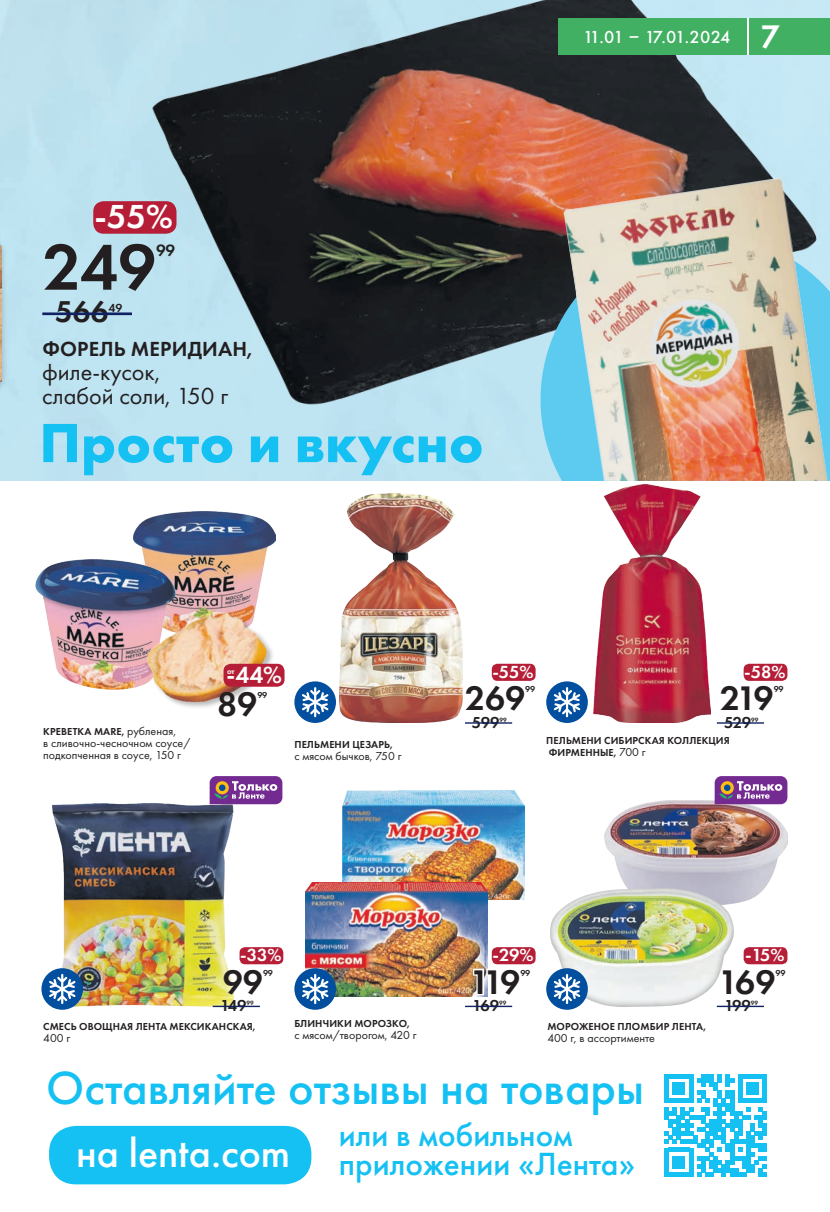
<style>
.page{position:relative;width:830px;height:1212px;background:#fff}
.page>*{position:absolute;margin:0;border:0;box-sizing:border-box;transform-origin:0 0}
.BIG_PRICE_21{font:600 67.2px "Futura PT";color:#231f20}
.t1{font:700 57.3px "Futura PT";color:#15c0f2}
.t2{font:500 48.3px "Futura PT";color:#15c0f2}
.t3{font:500 41.85px "Futura PT";color:#fff}
.BIG_PRICE_21-2{font:600 35.4px "Futura PT";letter-spacing:-.045em;color:#231f20}
.XX__21{font:600 34.5px "Futura PT";color:#fff}
.t4{font:600 33.9px "Futura PT";color:#fff}
.t5{font:500 33.3px "Futura PT";color:#15c0f2}
.OLD_PRICE_2021_20mm{font:600 31.2px "Futura PT";color:#231f20}
.XX__21-2{font:600 24.3px "Futura PT";color:#fff}
.DESCRIPTION{font:24.15px "Futura PT";color:#231f20}
.t6{font:600 21.15px "Futura PT";letter-spacing:.01em;color:#231f20}
.XX__21-3{font:600 18.15px "Futura PT";color:#fff}
.t7{font:500 18.15px "Futura PT";letter-spacing:-.065em;color:#fff}
.BIG_PRICE_21-3{font:600 16.95px "Futura PT";color:#231f20}
.OLD_PRICE_2021_20mm-2{font:600 16.5px "Futura PT";letter-spacing:-.025em;color:#231f20}
.OLD_PRICE_2021_20mm-3{font:600 12.15px "Futura PT";color:#231f20}
.DESCRIPTION-2{font:12px/12px "Futura PT";color:#231f20}
.t8{font:600 10.5px "Futura PT";letter-spacing:.01em;color:#231f20}
.BIG_PRICE_21-4{font:600 9px "Futura PT";letter-spacing:-.03em;color:#231f20}
.t9{font:600 8.1px "Futura PT";color:#fff}
.OLD_PRICE_2021_20mm-4{font:600 6.45px "Futura PT";color:#231f20}
.s1{font-weight:400;font-size:12px}
</style>
<div class="page">
<div style="left:743px;top:664px;width:44px;height:17px;background:#b61e37;border-radius:6px"></div>
<hr style="left:716px;top:722px;width:47px;height:2px;background:#102261">
<div style="left:491px;top:664px;width:44px;height:17px;background:#b61e37;border-radius:6px"></div>
<hr style="left:465px;top:722px;width:47px;height:2px;background:#102261">
<img style="left:134px;top:511px;width:141px;height:71px">
<img style="left:36px;top:560px;width:141px;height:130px">
<img style="left:339px;top:493px;width:123px;height:230px">
<img style="left:593px;top:484px;width:117px;height:239px">
<img style="left:52px;top:804px;width:181px;height:204px">
<img style="left:342px;top:790px;width:182px;height:110px">
<img style="left:305px;top:882px;width:182px;height:115px">
<img style="left:604px;top:800px;width:183px;height:101px">
<div style="left:536px;top:876px;width:209px;height:144px;background:#231f20;opacity:.45"></div>
<div style="left:546px;top:681px;width:41px;height:42px;background:#014f9e;border-radius:50%"></div>
<svg style="left:553px;top:687px;width:27px;height:30px"></svg>
<div style="left:294px;top:681px;width:42px;height:42px;background:#014f9e;border-radius:50%"></div>
<svg style="left:302px;top:687px;width:26px;height:30px"></svg>
<div style="left:41px;top:968px;width:42px;height:42px;background:#014f9e;border-radius:50%"></div>
<svg style="left:49px;top:974px;width:27px;height:30px"></svg>
<div style="left:294px;top:968px;width:42px;height:42px;background:#014f9e;border-radius:50%"></div>
<svg style="left:302px;top:974px;width:26px;height:30px"></svg>
<div style="left:546px;top:968px;width:41px;height:42px;background:#014f9e;border-radius:50%"></div>
<svg style="left:553px;top:974px;width:27px;height:30px"></svg>
<div style="left:239px;top:947px;width:44px;height:17px;background:#b61e37;border-radius:6px"></div>
<hr style="left:213px;top:1006px;width:47px;height:1px;background:#102261">
<div style="left:743px;top:947px;width:44px;height:17px;background:#b61e37;border-radius:6px"></div>
<hr style="left:716px;top:1006px;width:47px;height:1px;background:#102261">
<div style="left:491px;top:947px;width:44px;height:17px;background:#b61e37;border-radius:6px"></div>
<svg style="left:471px;top:966px;width:17px;height:31px"></svg>
<hr style="left:465px;top:1006px;width:47px;height:1px;background:#102261">
<svg style="left:209px;top:776px;width:73px;height:28px;background:#8d569b"></svg>
<svg style="left:714px;top:776px;width:73px;height:28px;background:#8d569b"></svg>
<img style="left:122px;top:0;width:707px;height:447px">
<svg style="left:536px;top:231px;width:293px;height:250px;background:#5a8d9f"></svg>
<img style="left:574px;top:232px;width:255px;height:249px">
<img style="left:562px;top:175px;width:262px;height:298px">
<div style="left:558px;top:18px;width:271px;height:37px;background:#41b063"></div>
<hr style="left:747px;top:18px;width:1px;height:37px;background:#fff">
<div style="left:49px;top:1126px;width:262px;height:58px;background:#15c0f2;border-radius:27px"></div>
<svg style="left:664px;top:1074px;width:102px;height:102px"></svg>
<div style="left:93px;top:201px;width:83px;height:33px;background:#b61e37;border-radius:10px"></div>
<hr style="left:42px;top:312px;width:90px;height:3px;background:#102261">
<img style="left:126px;top:582px;width:159px;height:126px">
<div style="left:223px;top:664px;width:61px;height:23px;background:#b61e37;border-radius:7px"></div>
<div style="left:0;top:201px;width:8px;height:290px;background:#231f20;opacity:.4"></div>
<img style="left:0;top:194px;width:1px;height:295px">
<p class="XX__21" style="left:94px;top:195px;width:80px">-55%</p>
<p class="BIG_PRICE_21" style="left:43px;top:225px;width:115px">249</p>
<p class="BIG_PRICE_21-3" style="left:156px;top:239px;width:20px">99</p>
<p class="OLD_PRICE_2021_20mm" style="left:55px;top:292px;width:55px">566</p>
<p class="OLD_PRICE_2021_20mm-3" style="left:108px;top:300px;width:15px">49</p>
<p class="t6" style="left:42px;top:336px;width:212px">ФОРЕЛЬ МЕРИДИАН,</p>
<p class="DESCRIPTION" style="left:42px;top:358px;width:120px">филе-кусок,</p>
<p class="DESCRIPTION" style="left:42px;top:382px;width:187px">слабой соли, 150 г</p>
<p class="t1" style="left:39px;top:406px;width:445px">Просто и вкусно</p>
<p class="t7" style="left:583px;top:26px;width:149px">11.01 – 17.01.2024</p>
<p class="t4" style="left:760px;top:15px;width:21px">7</p>
<p class="XX__21-2" style="left:226px;top:659px;width:57px">-44%</p>
<p class="t9" style="left:227px;top:666px;width:9px">от</p>
<p class="BIG_PRICE_21-2" style="left:217px;top:682px;width:42px">89</p>
<p class="BIG_PRICE_21-4" style="left:257px;top:689px;width:11px">99</p>
<p class="t8" style="left:43px;top:725px;width:134px">КРЕВЕТКА MARE, <span class="s1">рубленая,</span></p>
<p class="DESCRIPTION-2" style="left:43px;top:737px;width:149px">в сливочно-чесночном соусе/ подкопченная в соусе, 150 г</p>
<p class="t8" style="left:294px;top:738px;width:100px">ПЕЛЬМЕНИ ЦЕЗАРЬ,</p>
<p class="DESCRIPTION-2" style="left:294px;top:750px;width:109px">с мясом бычков, 750 г</p>
<p class="XX__21-3" style="left:492px;top:660px;width:43px">-55%</p>
<p class="XX__21-3" style="left:743px;top:660px;width:43px">-58%</p>
<p class="BIG_PRICE_21-2" style="left:465px;top:676px;width:62px">269</p>
<p class="BIG_PRICE_21-4" style="left:525px;top:684px;width:11px">99</p>
<p class="BIG_PRICE_21-2" style="left:720px;top:676px;width:55px">219</p>
<p class="BIG_PRICE_21-4" style="left:773px;top:684px;width:11px">99</p>
<p class="OLD_PRICE_2021_20mm-2" style="left:471px;top:712px;width:29px">599</p>
<p class="OLD_PRICE_2021_20mm-4" style="left:499px;top:716px;width:9px">99</p>
<p class="OLD_PRICE_2021_20mm-2" style="left:723px;top:712px;width:29px">529</p>
<p class="OLD_PRICE_2021_20mm-4" style="left:750px;top:716px;width:9px">99</p>
<p class="t8" style="left:546px;top:734px;width:185px">ПЕЛЬМЕНИ СИБИРСКАЯ КОЛЛЕКЦИЯ</p>
<p class="t8" style="left:548px;top:746px;width:98px">ФИРМЕННЫЕ, <span class="s1">700 г</span></p>
<p class="XX__21-3" style="left:240px;top:944px;width:43px">-33%</p>
<p class="XX__21-3" style="left:492px;top:944px;width:42px">-29%</p>
<p class="XX__21-3" style="left:744px;top:944px;width:41px">-15%</p>
<p class="BIG_PRICE_21-2" style="left:223px;top:960px;width:42px">99</p>
<p class="BIG_PRICE_21-4" style="left:263px;top:967px;width:11px">99</p>
<p class="BIG_PRICE_21-2" style="left:469px;top:960px;width:52px">119</p>
<p class="BIG_PRICE_21-4" style="left:520px;top:967px;width:11px">99</p>
<p class="BIG_PRICE_21-2" style="left:718px;top:960px;width:59px">169</p>
<p class="BIG_PRICE_21-4" style="left:775px;top:967px;width:11px">99</p>
<p class="OLD_PRICE_2021_20mm-2" style="left:220px;top:995px;width:27px">149</p>
<p class="OLD_PRICE_2021_20mm-4" style="left:246px;top:999px;width:9px">99</p>
<p class="OLD_PRICE_2021_20mm-2" style="left:472px;top:995px;width:28px">169</p>
<p class="OLD_PRICE_2021_20mm-4" style="left:499px;top:999px;width:9px">99</p>
<p class="OLD_PRICE_2021_20mm-2" style="left:724px;top:995px;width:28px">199</p>
<p class="OLD_PRICE_2021_20mm-4" style="left:750px;top:999px;width:9px">99</p>
<p class="t8" style="left:43px;top:1020px;width:214px">СМЕСЬ ОВОЩНАЯ ЛЕНТА МЕКСИКАНСКАЯ,</p>
<p class="DESCRIPTION-2" style="left:43px;top:1032px;width:29px">400 г</p>
<p class="t8" style="left:294px;top:1016px;width:117px">БЛИНЧИКИ МОРОЗКО,</p>
<p class="DESCRIPTION-2" style="left:294px;top:1028px;width:124px">с мясом/творогом, 420 г</p>
<p class="t8" style="left:547px;top:1020px;width:160px">МОРОЖЕНОЕ ПЛОМБИР ЛЕНТА,</p>
<p class="DESCRIPTION-2" style="left:547px;top:1032px;width:109px">400 г, в ассортименте</p>
<p class="t2" style="left:46px;top:1059px;width:599px">Оставляйте отзывы на товары</p>
<p class="t3" style="left:76px;top:1127px;width:216px">на lenta.com</p>
<p class="t5" style="left:339px;top:1114px;width:235px">или в мобильном</p>
<p class="t5" style="left:339px;top:1144px;width:298px">приложении «Лента»</p>
</div>
